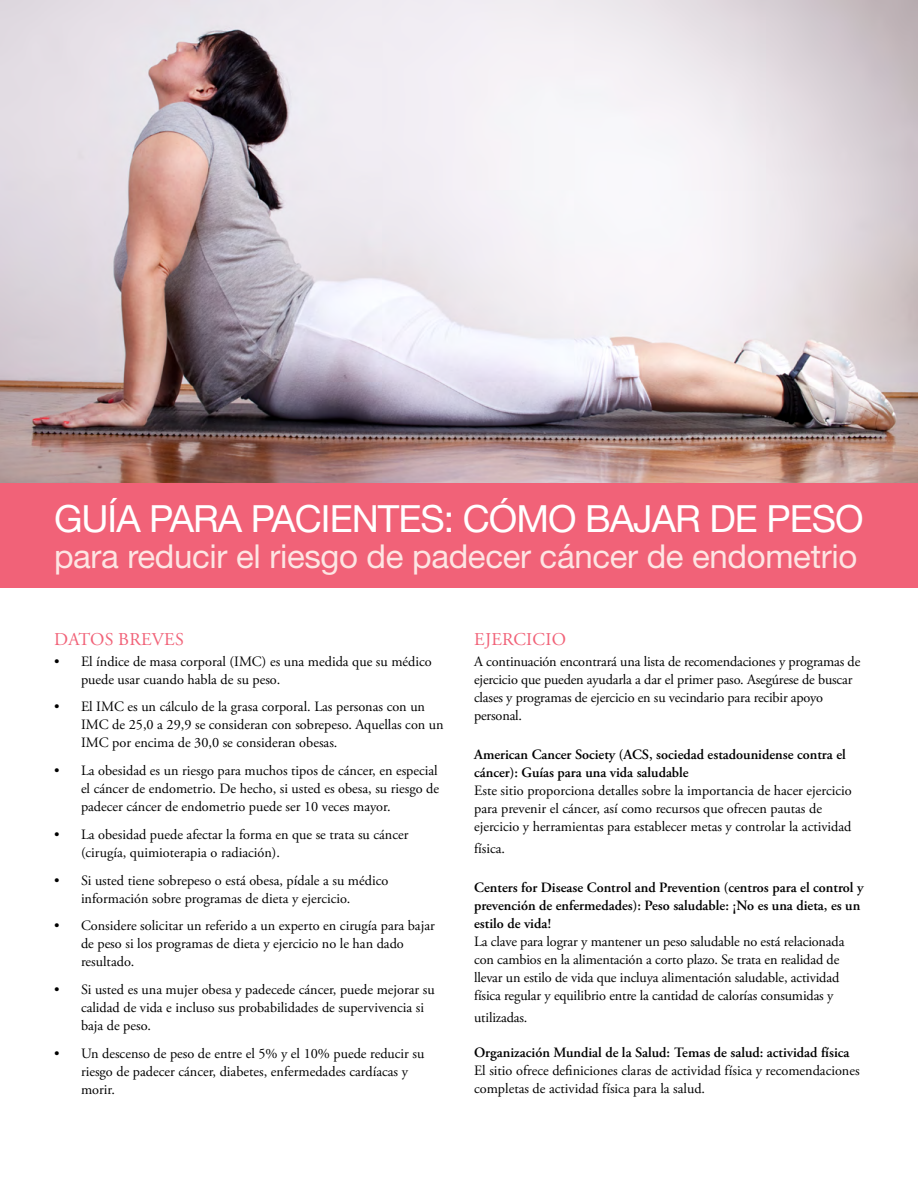
<style>
.page{position:relative;width:918px;height:1188px;background:#fff}
.page>*{position:absolute;margin:0;border:0;box-sizing:border-box;transform-origin:0 0}
.t1{font:37.5px "Helvetica Neue LT Std";letter-spacing:-.025em;color:#fff}
.t2{font:33px "Helvetica Neue LT Std";letter-spacing:-.01em;color:#fde5e3}
.t3{font:18px "Adobe Garamond Pro";letter-spacing:.015em;color:#f16278}
.t4{font:14.25px/18px "Adobe Garamond Pro";color:#000}
.t5{font:600 14.25px "Adobe Garamond Pro";color:#000}
.s1{font-weight:600}
</style>
<div class="page">
<img style="left:0;top:0;width:918px;height:483px">
<div style="left:0;top:483px;width:918px;height:105px;background:#f16278"></div>
<p class="t1" style="left:54px;top:496px;width:811px">GUÍA PARA PACIENTES: CÓMO BAJAR DE PESO</p>
<p class="t2" style="left:54px;top:536px;width:805px">para reducir el riesgo de padecer cáncer de endometrio</p>
<p class="t3" style="left:54px;top:628px;width:131px">DATOS BREVES</p>
<p class="t4" style="left:81px;top:653px;width:352px;text-indent:-27px">• El índice de masa corporal (IMC) es una medida que su médico puede usar cuando habla de su peso.</p>
<p class="t4" style="left:81px;top:698px;width:364px;text-indent:-27px">• El IMC es un cálculo de la grasa corporal. Las personas con un<br>IMC de 25,0 a 29,9 se consideran con sobrepeso. Aquellas con un<br>IMC por encima de 30,0 se consideran obesas.</p>
<p class="t4" style="left:81px;top:762px;width:360px;text-align:justify;text-indent:-27px">• La obesidad es un riesgo para muchos tipos de cáncer, en especial el cáncer de endometrio. De hecho, si usted es obesa, su riesgo de padecer cáncer de endometrio puede ser 10 veces mayor.</p>
<p class="t4" style="left:81px;top:826px;width:329px;text-indent:-27px">• La obesidad puede afectar la forma en que se trata su cáncer (cirugía, quimioterapia o radiación).</p>
<p class="t4" style="left:81px;top:872px;width:309px;text-indent:-27px">• Si usted tiene sobrepeso o está obesa, pídale a su médico información sobre programas de dieta y ejercicio.</p>
<p class="t4" style="left:81px;top:917px;width:355px;text-indent:-27px">• Considere solicitar un referido a un experto en cirugía para bajar de peso si los programas de dieta y ejercicio no le han dado resultado.</p>
<p class="t4" style="left:81px;top:981px;width:355px;text-indent:-27px">• Si usted es una mujer obesa y padecede cáncer, puede mejorar su calidad de vida e incluso sus probabilidades de supervivencia si baja de peso.</p>
<p class="t4" style="left:81px;top:1045px;width:345px;text-indent:-27px">• Un descenso de peso de entre el 5% y el 10% puede reducir su riesgo de padecer cáncer, diabetes, enfermedades cardíacas y morir.</p>
<p class="t3" style="left:474px;top:628px;width:93px">EJERCICIO</p>
<p class="t4" style="left:474px;top:653px;width:388px">A continuación encontrará una lista de recomendaciones y programas de ejercicio que pueden ayudarla a dar el primer paso. Asegúrese de buscar clases y programas de ejercicio en su vecindario para recibir apoyo personal.</p>
<p class="t4" style="left:474px;top:746px;width:379px"><span class="s1">American Cancer Society (ACS, sociedad estadounidense contra el cáncer): Guías para una vida saludable<br></span>Este sitio proporciona detalles sobre la importancia de hacer ejercicio para prevenir el cáncer, así como recursos que ofrecen pautas de ejercicio y herramientas para establecer metas y controlar la actividad</p>
<p class="t4" style="left:474px;top:840px;width:33px">física.</p>
<p class="t4" style="left:474px;top:879px;width:391px"><span class="s1">Centers for Disease Control and Prevention (centros para el control y prevención de enfermedades): Peso saludable: ¡No es una dieta, es un estilo de vida!<br></span>La clave para lograr y mantener un peso saludable no está relacionada con cambios en la alimentación a corto plazo. Se trata en realidad de llevar un estilo de vida que incluya alimentación saludable, actividad física regular y equilibrio entre la cantidad de calorías consumidas y</p>
<p class="t4" style="left:474px;top:1009px;width:55px">utilizadas.</p>
<p class="t5" style="left:474px;top:1044px;width:377px">Organización Mundial de la Salud: Temas de salud: actividad física</p>
<p class="t4" style="left:474px;top:1062px;width:387px">El sitio ofrece definiciones claras de actividad física y recomendaciones completas de actividad física para la salud.</p>
</div>
